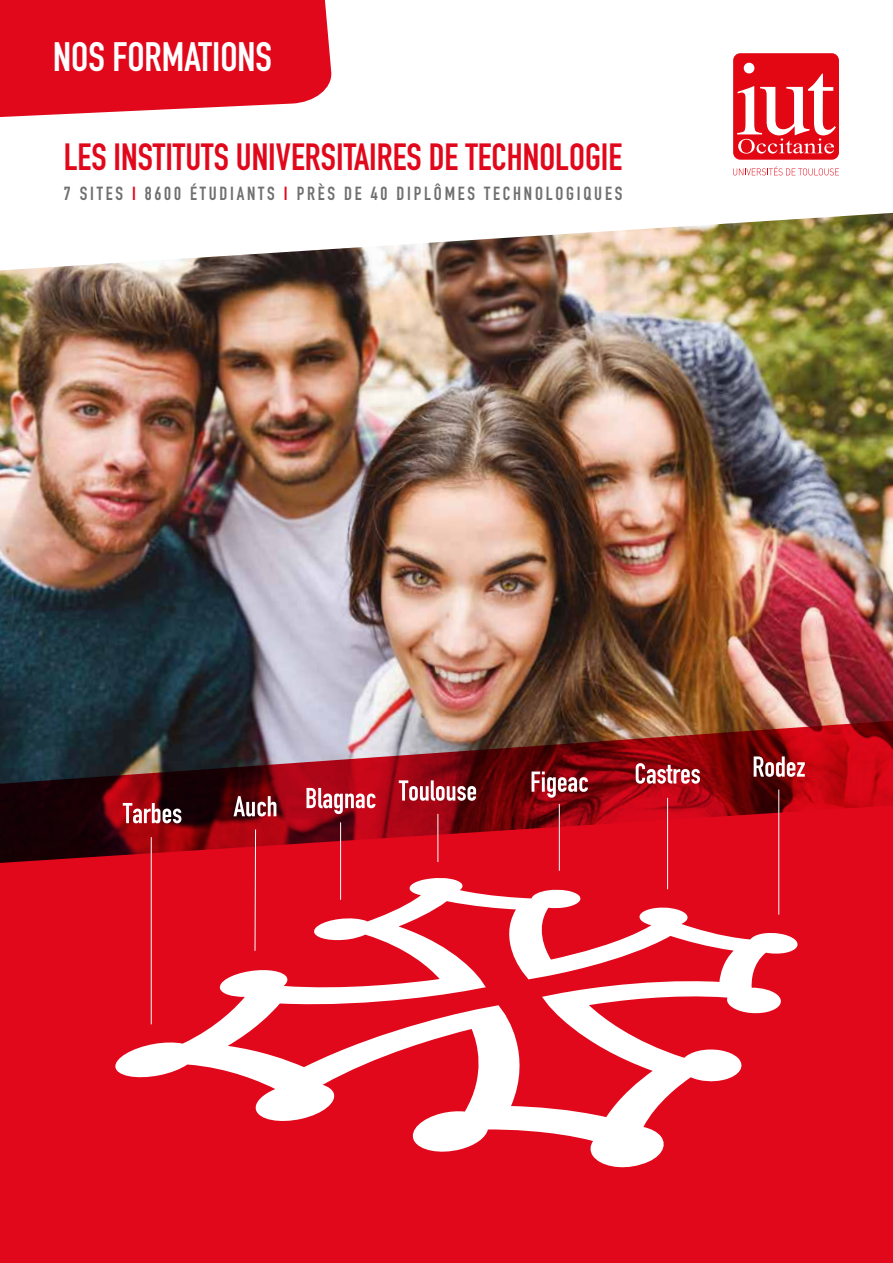
<style>
.page{position:relative;width:893px;height:1263px;background:#fff}
.page>*{position:absolute;margin:0;border:0;box-sizing:border-box;transform-origin:0 0}
.t1{font:700 40.5px "DIN Condensed";color:#fff}
.t2{font:700 37.35px "DIN Condensed";color:#e1081c}
.t3{font:700 18.75px "DIN Condensed";letter-spacing:.15em;color:#706f6f}
.s1{color:#e1081c}
</style>
<div class="page">
<svg style="left:0;top:0;width:332px;height:117px"></svg>
<img style="left:0;top:213px;width:893px;height:505px">
<div style="left:733px;top:53px;width:106px;height:107px;background:#e30613;border-radius:7px"></div>
<svg style="left:733px;top:166px;width:106px;height:9px"></svg>
<svg style="left:737px;top:63px;width:99px;height:91px"></svg>
<svg style="left:0;top:718px;width:893px;height:545px;fill:#e1081c"></svg>
<svg style="left:532px;top:771px;width:56px;height:27px"></svg>
<svg style="left:636px;top:763px;width:64px;height:21px"></svg>
<svg style="left:123px;top:803px;width:58px;height:20px"></svg>
<svg style="left:399px;top:780px;width:77px;height:21px"></svg>
<svg style="left:234px;top:796px;width:42px;height:20px"></svg>
<svg style="left:306px;top:788px;width:69px;height:26px"></svg>
<svg style="left:754px;top:756px;width:51px;height:21px"></svg>
<svg style="left:114px;top:877px;width:687px;height:293px;fill:#e1081c"></svg>
<hr style="left:559px;top:804px;width:1px;height:67px;background:#fff">
<hr style="left:778px;top:789px;width:1px;height:126px;background:#fff">
<hr style="left:667px;top:798px;width:1px;height:91px;background:#fff">
<hr style="left:151px;top:837px;width:1px;height:187px;background:#fff">
<hr style="left:438px;top:814px;width:1px;height:48px;background:#fff">
<svg style="left:254px;top:829px;width:2px;height:122px"></svg>
<hr style="left:340px;top:822px;width:1px;height:78px;background:#fff">
<h1 class="t1" style="left:53px;top:30px;width:220px">NOS FORMATIONS</h1>
<h2 class="t2" style="left:64px;top:132px;width:560px">LES INSTITUTS UNIVERSITAIRES DE TECHNOLOGIE</h2>
<p class="t3" style="left:64px;top:181px;width:560px">7 SITES <span class="s1">I</span> 8600 ÉTUDIANTS <span class="s1">I</span> PRÈS DE 40 DIPLÔMES TECHNOLOGIQUES</p>
</div>
